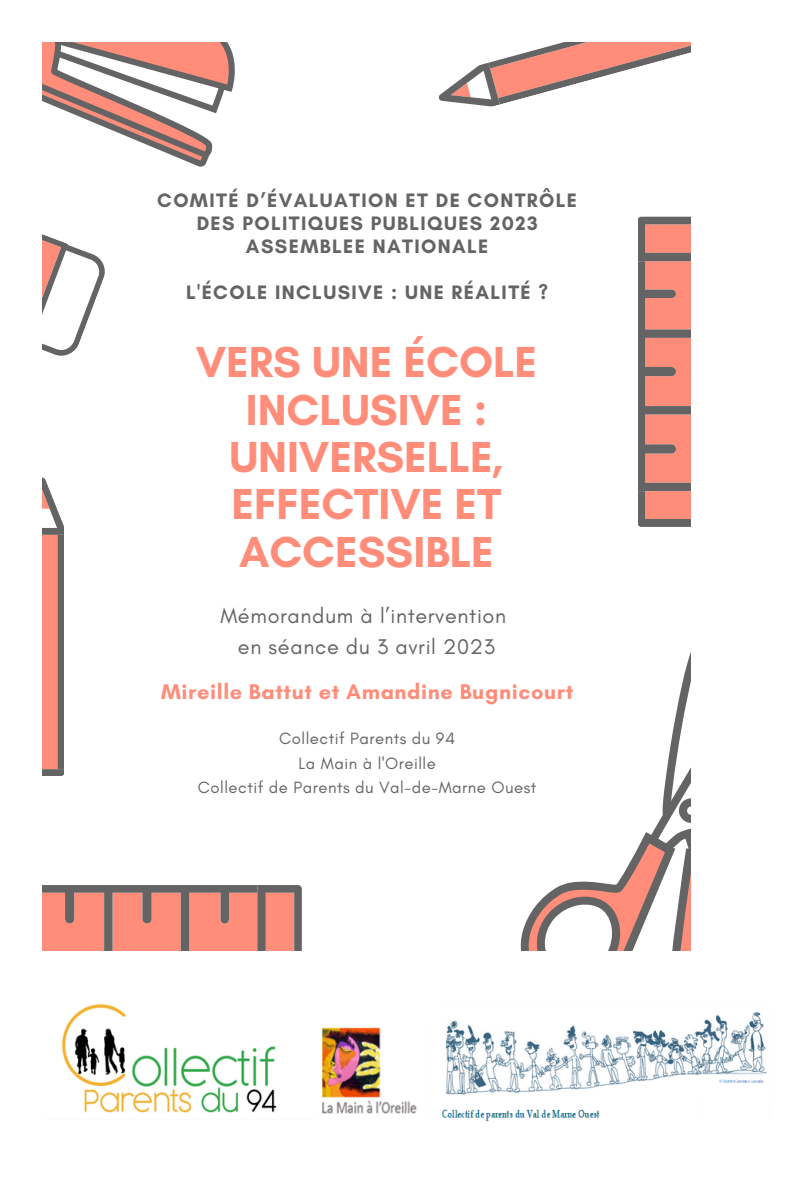
<style>
.page{position:relative;width:810px;height:1181px;background:#fff}
.page>*{position:absolute;margin:0;border:0;box-sizing:border-box;transform-origin:0 0}
.t1{font:700 44.1px/47.4px "Glacial Indifference";color:#ff8d7a;text-align:center}
.t2{font:21.6px/31px "Glacial Indifference";letter-spacing:.03em;color:#646464;text-align:center}
.t3{font:700 21.6px "Glacial Indifference";letter-spacing:.03em;color:#ff8d7a}
.t4{font:700 19.8px/23px "Glacial Indifference";letter-spacing:.07em;color:#646464;text-align:center}
.t5{font:16.65px/24.3px "Glacial Indifference";letter-spacing:.03em;color:#646464;text-align:center}
</style>
<div class="page">
<svg style="left:42px;top:42px;width:193px;height:125px"></svg>
<svg style="left:42px;top:477px;width:21px;height:299px;background:#cf8d82"></svg>
<svg style="left:520px;top:652px;width:171px;height:298px"></svg>
<svg style="left:638px;top:217px;width:53px;height:310px;background:#cd8074"></svg>
<svg style="left:42px;top:234px;width:63px;height:122px"></svg>
<svg style="left:42px;top:886px;width:260px;height:64px;background:#d68375"></svg>
<svg style="left:438px;top:42px;width:253px;height:65px"></svg>
<img style="left:61px;top:1004px;width:706px;height:117px">
<p class="t4" style="left:157px;top:189px;width:421px">COMITÉ D’ÉVALUATION ET DE CONTRÔLE<br>DES POLITIQUES PUBLIQUES 2023<br>ASSEMBLEE NATIONALE</p>
<p class="t4" style="left:186px;top:281px;width:363px">L'ÉCOLE INCLUSIVE : UNE RÉALITÉ ?</p>
<h1 class="t1" style="left:196px;top:338px;width:343px">VERS UNE ÉCOLE<br>INCLUSIVE :<br>UNIVERSELLE,<br>EFFECTIVE ET<br>ACCESSIBLE</h1>
<p class="t2" style="left:220px;top:599px;width:287px">Mémorandum à l’intervention en séance du 3 avril 2023</p>
<p class="t3" style="left:161px;top:678px;width:414px">Mireille Battut et Amandine Bugnicourt</p>
<p class="t5" style="left:198px;top:726px;width:340px">Collectif Parents du 94<br>La Main à l'Oreille<br>Collectif de Parents du Val-de-Marne Ouest</p>
</div>
